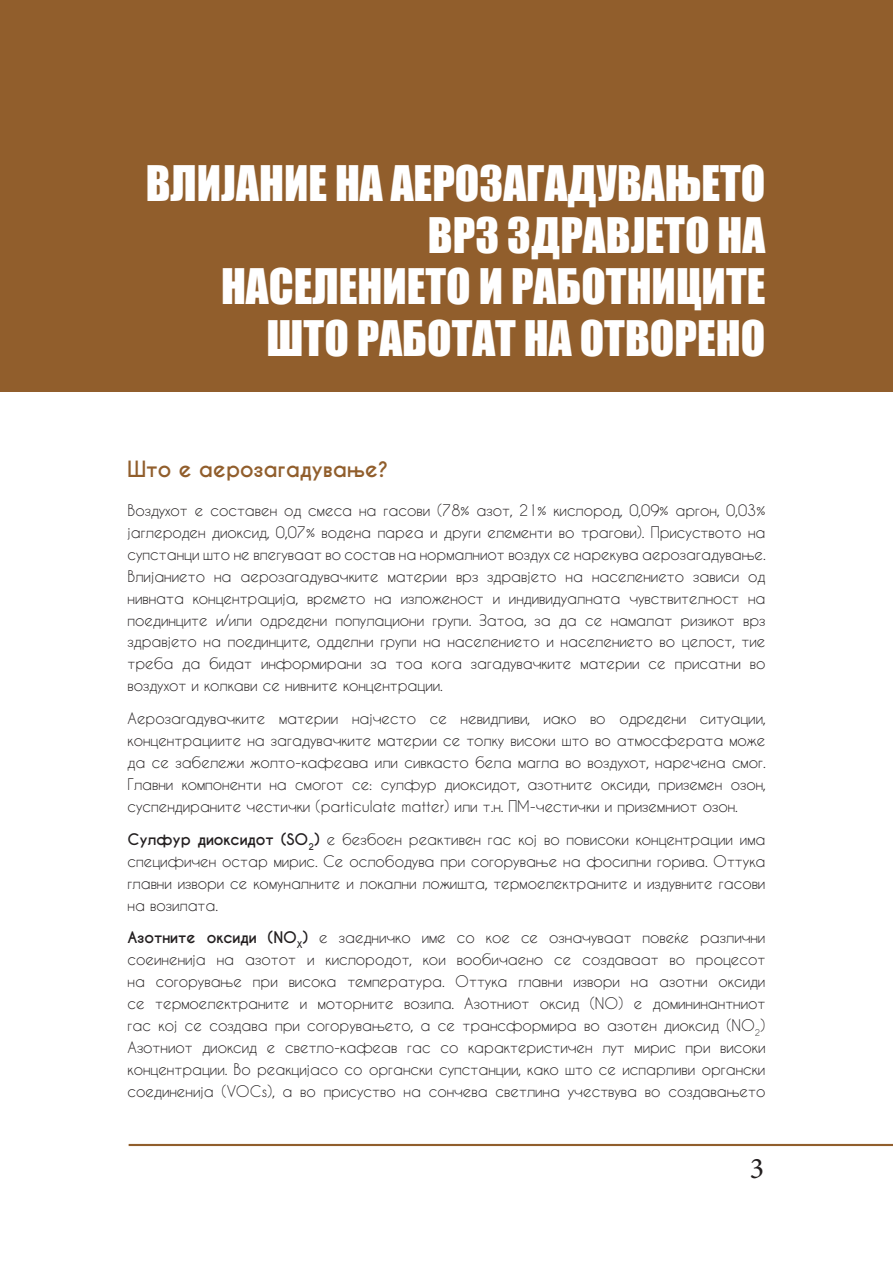
<style>
.page{position:relative;width:893px;height:1263px;background:#fff}
.page>*{position:absolute;margin:0;border:0;box-sizing:border-box;transform-origin:0 0}
.t1{font:45px/51.8px "Impact";color:#fff;text-align:right}
.t2{font:30px "Minion Pro";color:#231f20}
.t3{font:700 21px "Caviar Dreams";color:#915e2c}
.t4{font:15px/21.9px "Caviar Dreams";color:#231f20;text-align:justify}
.s1{font-weight:700}
</style>
<div class="page">
<hr style="left:129px;top:1144px;width:764px;height:2px;background:#915e2c">
<div style="left:0;top:0;width:893px;height:391px;background:#915e2c"></div>
<h1 class="t1" style="left:146px;top:156px;width:621px">ВЛИЈАНИЕ НА АЕРОЗАГАДУВАЊЕТО<br>ВРЗ ЗДРАВЈЕТО НА<br>НАСЕЛЕНИЕТО И РАБОТНИЦИТЕ<br>ШТО РАБОТАТ НА ОТВОРЕНО</h1>
<h3 class="t3" style="left:128px;top:456px;width:262px">Што е аерозагадување?</h3>
<p class="t4" style="left:128px;top:499px;width:640px">Воздухот е составен од смеса на гасови (78% азот, 21% кислород, 0,09% аргон, 0,03% јаглероден диоксид, 0,07% водена пареа и други елементи во трагови). Присуството на супстанци што не влегуваат во состав на нормалниот воздух се нарекува аерозагадување.<br>Влијанието на аерозагадувачките материи врз здравјето на населението зависи од нивната концентрација, времето на изложеност и индивидуалната чувствителност на поединците и/или одредени популациони групи. Затоа, за да се намалат ризикот врз здравјето на поединците, одделни групи на населението и населението во целост, тие треба да бидат информирани за тоа кога загадувачките материи се присатни во воздухот и колкави се нивните концентрации.</p>
<p class="t4" style="left:128px;top:707px;width:640px">Аерозагадувачките материи најчесто се невидливи, иако во одредени ситуации, концентрациите на загадувачките материи се толку високи што во атмосферата може да се забележи жолто-кафеава или сивкасто бела магла во воздухот, наречена смог.<br>Главни компоненти на смогот се: сулфур диоксидот, азотните оксиди, приземен озон, суспендираните честички (particulate matter) или т.н. ПМ-честички и приземниот озон.</p>
<p class="t4" style="left:128px;top:828px;width:639px"><span class="s1">Сулфур диоксидот (SO</span><sub>2</sub><span class="s1">)</span> е безбоен реактивен гас кој во повисоки концентрации има специфичен остар мирис. Се ослободува при согорување на фосилни горива. Оттука главни извори се комуналните и локални ложишта, термоелектраните и издувните гасови на возилата.</p>
<p class="t4" style="left:128px;top:926px;width:639px"><span class="s1">Азотните оксиди (NO</span><sub>X</sub><span class="s1">)</span> е заедничко име со кое се означуваат повеќе различни соеиненија на азотот и кислородот, кои вообичаено се создаваат во процесот на согорување при висока температура. Оттука главни извори на азотни оксиди се термоелектраните и моторните возила. Азотниот оксид (NO) е домининантниот гас кој се создава при согорувањето, а се трансформира во азотен диоксид (NO<sub>2</sub>)<br>Азотниот диоксид е светло-кафеав гас со карактеристичен лут мирис при високи концентрации. Во реакцијасо со органски супстанции, како што се испарливи органски соединенија (VOCs), а во присуство на сончева светлина учествува во создавањето</p>
<h2 class="t2" style="left:750px;top:1148px;width:16px">3</h2>
</div>
